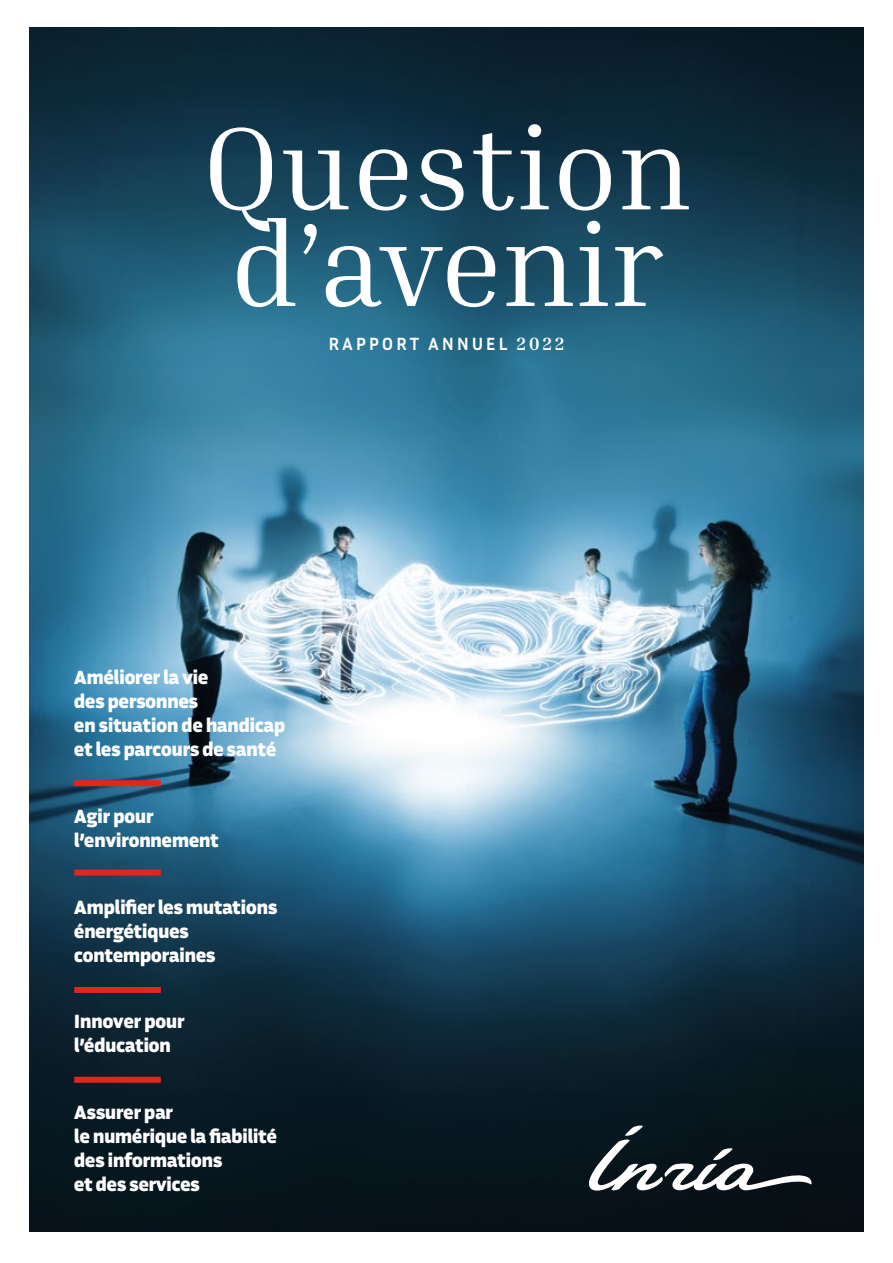
<style>
.page{position:relative;width:893px;height:1263px;background:#fff}
.page>*{position:absolute;margin:0;border:0;box-sizing:border-box;transform-origin:0 0}
.t1{font:118.8px/96.6px "Inria Serif";color:#fff}
.t2{font:800 19.5px/24px "Inria Sans";color:#fff}
.t3{font:700 18px "Inria Sans";letter-spacing:.15em;color:#fff}
.s1{font-family:"Inria Serif"}
</style>
<div class="page">
<img style="left:30px;top:28px;width:833px;height:1203px">
<svg style="left:588px;top:1124px;width:224px;height:70px"></svg>
<div style="left:74px;top:780px;width:87px;height:6px;background:#e1261d"></div>
<div style="left:74px;top:869px;width:87px;height:6px;background:#e1261d"></div>
<div style="left:74px;top:987px;width:87px;height:6px;background:#e1261d"></div>
<div style="left:74px;top:1077px;width:87px;height:6px;background:#e1261d"></div>
<h1 class="t1" style="left:201px;top:118px;width:492px">Question d’avenir</h1>
<p class="t3" style="left:329px;top:332px;width:237px">RAPPORT ANNUEL <span class="s1">2022</span></p>
<p class="t2" style="left:74px;top:666px;width:212px">Améliorer la vie<br>des personnes<br>en situation de handicap et les parcours de santé</p>
<p class="t2" style="left:74px;top:804px;width:146px">Agir pour l’environnement</p>
<p class="t2" style="left:74px;top:895px;width:205px">Amplifier les mutations énergétiques contemporaines</p>
<p class="t2" style="left:74px;top:1009px;width:112px">Innover pour l’éducation</p>
<p class="t2" style="left:74px;top:1100px;width:204px">Assurer par<br>le numérique la fiabilité des informations<br>et des services</p>
</div>
